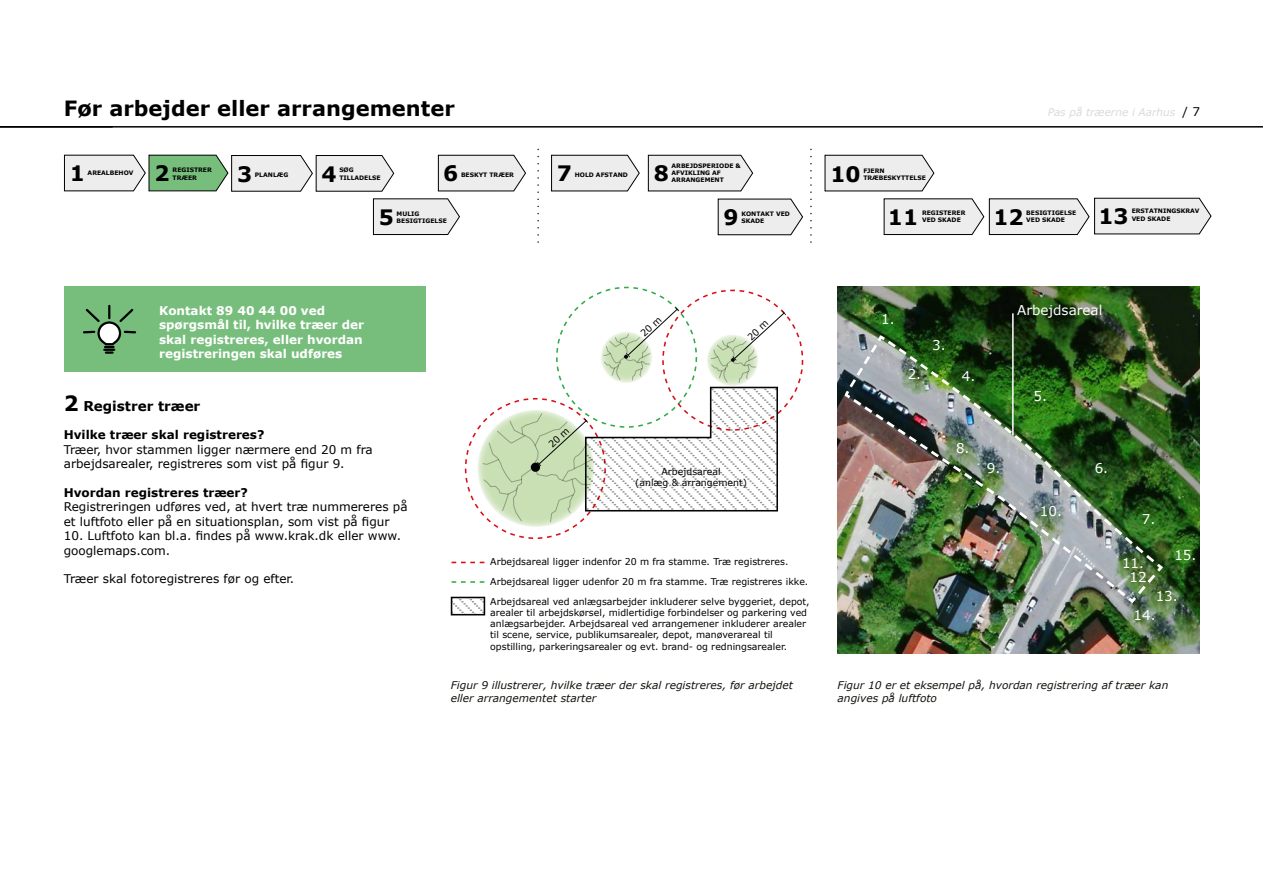
<style>
.page{position:relative;width:1263px;height:893px;background:#fff}
.page>*{position:absolute;margin:0;border:0;box-sizing:border-box;transform-origin:0 0}
.t1{font:700 21.3px "Verdana";color:#000}
.t2{font:700 21px "Verdana";color:#000}
.t3{font:13.5px/14px "Verdana";color:#fff;text-align:center}
.t4{font:700 13.5px "Verdana";color:#000}
.t5{font:12px/14.4px "Verdana";color:#000}
.t6{font:700 12px/14.4px "Verdana";color:#fff}
.t7{font:700 12px "Verdana";color:#000}
.t8{font:italic 10.65px/12.8px "Verdana";color:#12110c}
.t9{font:italic 10.5px "Verdana";color:#dadada}
.t10{font:9.45px/11.2px "Verdana";color:#000}
.t11{font:700 6px/7.4px "Verdana";color:#000}
.s1{font-style:normal;font-size:12px;color:#000}
.s2{font-size:21px}
</style>
<div class="page">
<hr style="left:0;top:126px;width:1263px;height:2px;background:#000">
<img style="left:837px;top:287px;width:362px;height:366px">
<img style="left:844px;top:334px;width:320px;height:271px">
<hr style="left:1012px;top:313px;width:2px;height:122px;background:#fff">
<svg style="left:477px;top:410px;width:117px;height:117px"></svg>
<svg style="left:451px;top:562px;width:33px;height:1px"></svg>
<svg style="left:451px;top:581px;width:33px;height:2px"></svg>
<svg style="left:454px;top:600px;width:28px;height:12px"></svg>
<div style="left:451px;top:597px;width:34px;height:18px;border:2px solid #040506"></div>
<div style="left:64px;top:287px;width:362px;height:85px;background:#77be7c"></div>
<svg style="left:83px;top:304px;width:54px;height:50px"></svg>
<svg style="left:373px;top:198px;width:87px;height:37px;background:#ddd"></svg>
<svg style="left:438px;top:155px;width:88px;height:36px;background:#e1e1e1"></svg>
<svg style="left:551px;top:155px;width:89px;height:36px;background:#e1e1e1"></svg>
<svg style="left:648px;top:155px;width:105px;height:36px;background:#e1e1e1"></svg>
<svg style="left:537px;top:148px;width:2px;height:95px"></svg>
<svg style="left:718px;top:198px;width:85px;height:37px;background:#dfdfdf"></svg>
<svg style="left:824px;top:155px;width:110px;height:36px;background:#e1e1e1"></svg>
<svg style="left:883px;top:197px;width:328px;height:38px;background:#dfdfdf"></svg>
<svg style="left:810px;top:148px;width:2px;height:95px"></svg>
<svg style="left:64px;top:154px;width:330px;height:38px;background:#c5d3c6"></svg>
<svg style="left:483px;top:307px;width:303px;height:215px"></svg>
<h2 class="t2" style="left:64px;top:94px;width:392px">Før arbejder eller arrangementer</h2>
<p class="t9" style="left:1048px;top:105px;width:154px">Pas på træerne i Aarhus <span class="s1">/ 7</span></p>
<h1 class="t1" style="left:70px;top:158px;width:17px">1</h1>
<p class="t11" style="left:88px;top:169px;width:47px">AREALBEHOV</p>
<h1 class="t1" style="left:154px;top:158px;width:17px">2</h1>
<p class="t11" style="left:173px;top:174px;width:26px">TRÆER</p>
<h1 class="t1" style="left:237px;top:159px;width:17px">3</h1>
<p class="t11" style="left:255px;top:171px;width:35px">PLANLÆG</p>
<p class="t11" style="left:173px;top:166px;width:41px">REGISTRER</p>
<h1 class="t1" style="left:322px;top:159px;width:17px">4</h1>
<p class="t11" style="left:339px;top:174px;width:43px">TILLADELSE</p>
<p class="t11" style="left:339px;top:166px;width:16px">SØG</p>
<h1 class="t1" style="left:443px;top:159px;width:17px">6</h1>
<p class="t11" style="left:461px;top:171px;width:54px">BESKYT TRÆER</p>
<h1 class="t1" style="left:557px;top:159px;width:17px">7</h1>
<p class="t11" style="left:575px;top:171px;width:55px">HOLD AFSTAND</p>
<h1 class="t1" style="left:654px;top:159px;width:17px">8</h1>
<p class="t11" style="left:671px;top:162px;width:71px">ARBEJDSPERIODE &amp;<br>AFVIKLING AF<br>ARRANGEMENT</p>
<h1 class="t1" style="left:379px;top:202px;width:17px">5</h1>
<p class="t11" style="left:397px;top:217px;width:52px">BESIGTIGELSE</p>
<p class="t11" style="left:397px;top:210px;width:24px">MULIG</p>
<h1 class="t1" style="left:724px;top:202px;width:17px">9</h1>
<p class="t11" style="left:741px;top:217px;width:24px">SKADE</p>
<p class="t11" style="left:741px;top:210px;width:50px">KONTAKT VED</p>
<h1 class="t1" style="left:830px;top:159px;width:32px">10</h1>
<p class="t11" style="left:863px;top:174px;width:64px">TRÆBESKYTTELSE</p>
<p class="t11" style="left:922px;top:209px;width:45px">REGISTERER</p>
<p class="t11" style="left:863px;top:167px;width:23px">FJERN</p>
<h1 class="t1" style="left:888px;top:202px;width:32px">11</h1>
<p class="t11" style="left:922px;top:216px;width:40px">VED SKADE</p>
<h1 class="t1" style="left:993px;top:202px;width:32px">12</h1>
<p class="t11" style="left:1026px;top:216px;width:40px">VED SKADE</p>
<p class="t11" style="left:1026px;top:209px;width:52px">BESIGTIGELSE</p>
<h1 class="t1" style="left:1098px;top:201px;width:32px">13</h1>
<p class="t11" style="left:1132px;top:215px;width:40px">VED SKADE</p>
<p class="t11" style="left:1132px;top:207px;width:69px">ERSTATNINGSKRAV</p>
<p class="t6" style="left:159px;top:303px;width:206px">Kontakt 89 40 44 00 ved spørgsmål til, hvilke træer der skal registreres, eller hvordan registreringen skal udføres</p>
<h3 class="t4" style="left:64px;top:396px;width:138px"><span class="s2">2</span> Registrer træer</h3>
<p class="t7" style="left:64px;top:426px;width:202px">Hvilke træer skal registreres?</p>
<p class="t5" style="left:64px;top:442px;width:310px">Træer, hvor stammen ligger nærmere end 20 m fra arbejdsarealer, registreres som vist på figur 9.</p>
<p class="t7" style="left:64px;top:484px;width:186px">Hvordan registreres træer?</p>
<p class="t5" style="left:64px;top:500px;width:345px">Registreringen udføres ved, at hvert træ nummereres på et luftfoto eller på en situationsplan, som vist på figur</p>
<p class="t5" style="left:64px;top:528px;width:339px">10. Luftfoto kan bl.a. findes på www.krak.dk eller www. googlemaps.com.</p>
<p class="t5" style="left:64px;top:572px;width:232px">Træer skal fotoregistreres før og efter.</p>
<h3 class="t3" style="left:881px;top:312px;width:15px">1.</h3>
<h3 class="t3" style="left:1017px;top:303px;width:87px">Arbejdsareal</h3>
<h3 class="t3" style="left:932px;top:338px;width:15px">3.</h3>
<h3 class="t3" style="left:908px;top:367px;width:15px">2.</h3>
<h3 class="t3" style="left:962px;top:369px;width:15px">4.</h3>
<h3 class="t3" style="left:1033px;top:389px;width:15px">5.</h3>
<h3 class="t3" style="left:956px;top:440px;width:15px">8.</h3>
<p class="t10" style="left:635px;top:466px;width:113px;text-align:center">Arbejdsareal<br>(anlæg &amp; arrangement)</p>
<h3 class="t3" style="left:987px;top:461px;width:15px">9.</h3>
<h3 class="t3" style="left:1095px;top:461px;width:15px">6.</h3>
<h3 class="t3" style="left:1040px;top:504px;width:24px">10.</h3>
<h3 class="t3" style="left:1142px;top:512px;width:15px">7.</h3>
<p class="t10" style="left:490px;top:552px;width:321px;line-height:19.8px">Arbejdsareal ligger indenfor 20 m fra stamme. Træ registreres.<br>Arbejdsareal ligger udenfor 20 m fra stamme. Træ registreres ikke.<br>Arbejdsareal ved anlægsarbejder inkluderer selve byggeriet, depot,</p>
<p class="t10" style="left:490px;top:607px;width:318px">arealer til arbejdskørsel, midlertidige forbindelser og parkering ved anlægsarbejder. Arbejdsareal ved arrangemener inkluderer arealer til scene, service, publikumsarealer, depot, manøverareal til opstilling, parkeringsarealer og evt. brand- og redningsarealer.</p>
<h3 class="t3" style="left:1122px;top:556px;width:31px">11.<br>12.</h3>
<h3 class="t3" style="left:1174px;top:548px;width:24px">15.</h3>
<h3 class="t3" style="left:1156px;top:589px;width:24px">13.</h3>
<h3 class="t3" style="left:1133px;top:608px;width:24px">14.</h3>
<p class="t8" style="left:451px;top:679px;width:344px">Figur 9 illustrerer, hvilke træer der skal registreres, før arbejdet eller arrangementet starter</p>
<p class="t8" style="left:837px;top:679px;width:332px">Figur 10 er et eksempel på, hvordan registrering af træer kan angives på luftfoto</p>
</div>
